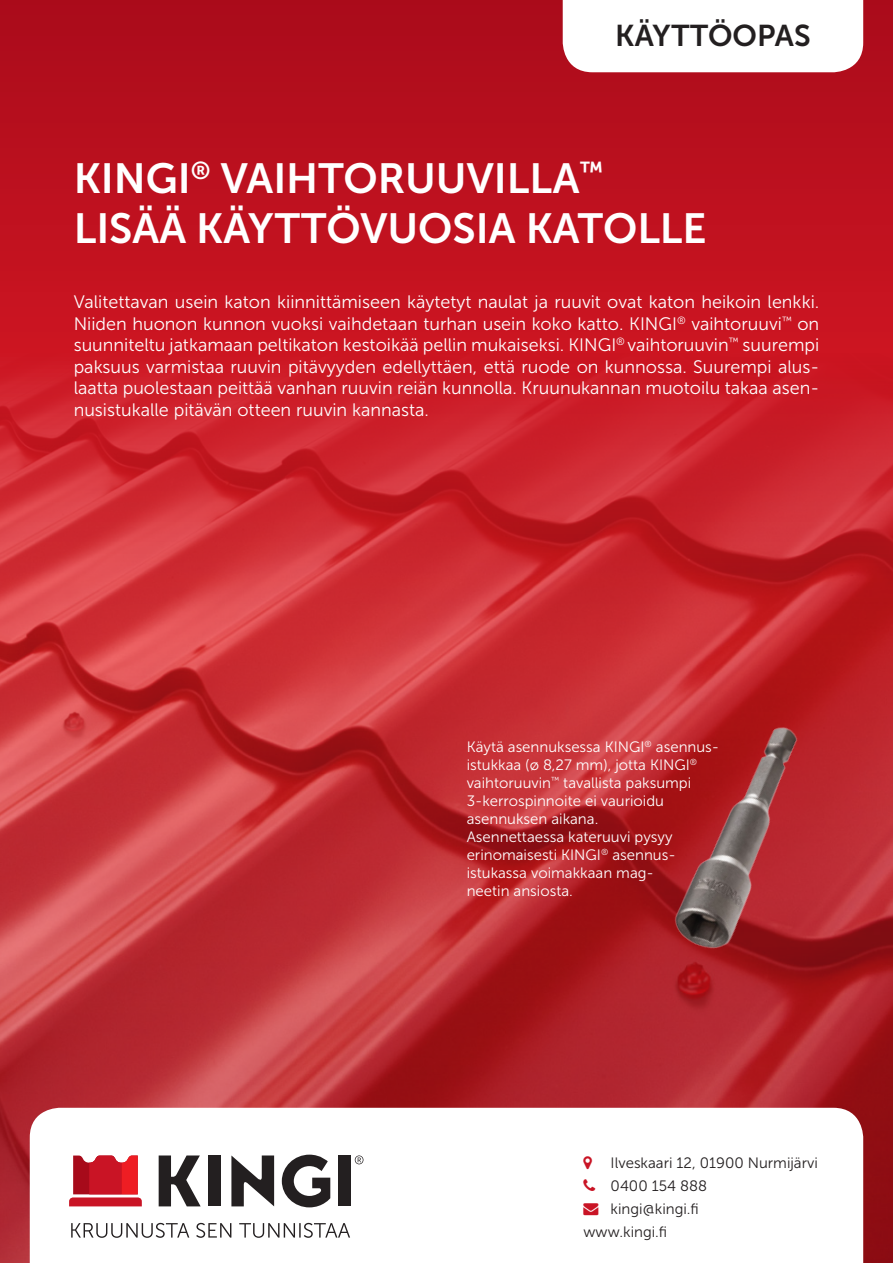
<style>
.page{position:relative;width:893px;height:1263px;background:#b80f1e}
.page>*{position:absolute;margin:0;border:0;box-sizing:border-box;transform-origin:0 0}
.t1{font:42px/50.4px "Museo Sans 700";color:#fff}
.t2{font:30px "Museo Sans 700";color:#231f20}
.t3{font:18px/21.6px "Museo Sans 300";color:#fff;text-align:justify}
.t4{font:15px/18px "Museo Sans 300";color:#fff}
.t5{font:15px/23.2px "Museo Sans 300";color:#231f20}
.s1{color:#c91425}
</style>
<div class="page">
<img style="left:0;top:266px;width:893px;height:997px">
<div style="left:30px;top:1108px;width:833px;height:155px;background:#fff"></div>
<div style="left:563px;top:0;width:300px;height:72px;background:#fff"></div>
<svg style="left:71px;top:1223px;width:279px;height:15px;background:#cbcaca"></svg>
<svg style="left:159px;top:1155px;width:42px;height:51px;background:#797677"></svg>
<svg style="left:231px;top:1155px;width:43px;height:51px;background:#757373"></svg>
<div style="left:208px;top:1155px;width:13px;height:51px;background:#231f20"></div>
<svg style="left:282px;top:1154px;width:48px;height:53px;background:#848282"></svg>
<div style="left:338px;top:1155px;width:12px;height:51px;background:#231f20"></div>
<svg style="left:355px;top:1155px;width:8px;height:9px"></svg>
<svg style="left:69px;top:1155px;width:73px;height:51px;background:#d3424e"></svg>
<img style="left:611px;top:686px;width:282px;height:316px">
<svg style="left:584px;top:1155px;width:12px;height:13px"></svg>
<svg style="left:584px;top:1179px;width:11px;height:12px"></svg>
<h2 class="t2" style="left:615px;top:19px;width:197px">KÄYTTÖOPAS</h2>
<h1 class="t1" style="left:74px;top:153px;width:635px">KINGI<sup>®</sup> VAIHTORUUVILLA<sup>™<br></sup>LISÄÄ KÄYTTÖVUOSIA KATOLLE</h1>
<p class="t3" style="left:74px;top:291px;width:747px">Valitettavan usein katon kiinnittämiseen käytetyt naulat ja ruuvit ovat katon heikoin lenkki.<br>Niiden huonon kunnon vuoksi vaihdetaan turhan usein koko katto. KINGI<sup>®</sup> vaihtoruuvi<sup>™</sup> on suunniteltu jatkamaan peltikaton kestoikää pellin mukaiseksi. KINGI<sup>®</sup> vaihtoruuvin<sup>™</sup> suurempi paksuus varmistaa ruuvin pitävyyden edellyttäen, että ruode on kunnossa. Suurempi alus&shy;laatta puolestaan peittää vanhan ruuvin reiän kunnolla. Kruunukannan muotoilu takaa asen&shy;nusistukalle pitävän otteen ruuvin kannasta.</p>
<p class="t4" style="left:467px;top:738px;width:254px">Käytä asennuksessa KINGI<sup>®</sup> asennus&shy;istukkaa (ø 8,27 mm), jotta KINGI<sup>® </sup>vaihtoruuvin<sup>™</sup> tavallista paksumpi<br>3-kerrospinnoite ei vaurioidu asennuksen aikana.<br>Asennettaessa kateruuvi pysyy erinomaisesti KINGI<sup>®</sup> asennus&shy;istukassa voimakkaan mag-<br>neetin ansiosta.</p>
<p class="t5" style="left:611px;top:1151px;width:209px">Ilveskaari 12, 01900 Nurmijärvi<br>0400 154 888</p>
<p class="t5" style="left:584px;top:1197px;width:117px"><span class="s1">→</span> kingi@kingi.fi www.kingi.fi</p>
</div>
